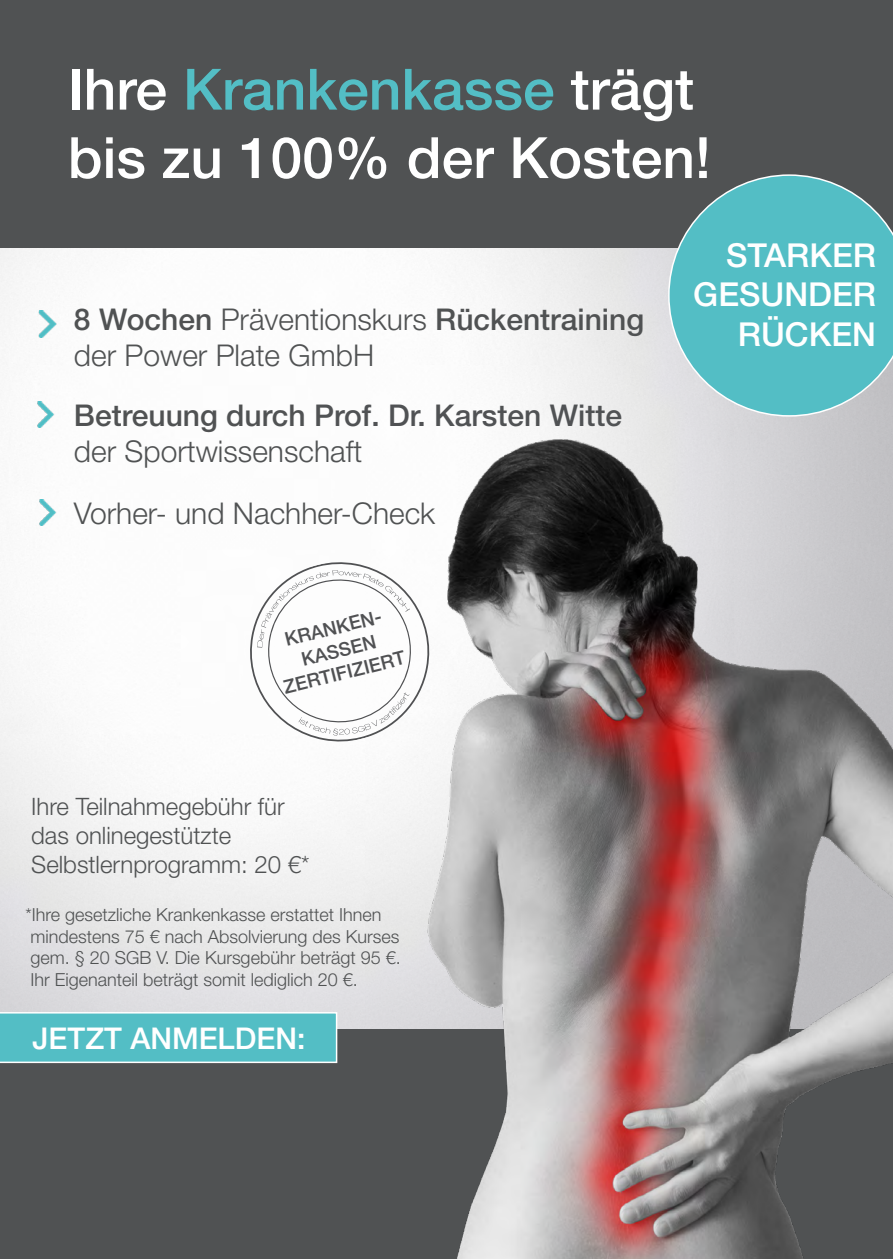
<style>
.page{position:relative;width:893px;height:1259px;background:#fff}
.page>*{position:absolute;margin:0;border:0;box-sizing:border-box;transform-origin:0 0}
.t1{font:500 57px/68.4px "Helvetica Neue LT Std";color:#fff}
.t2{font:500 33px/39.6px "Helvetica Neue LT Std";color:#fff;text-align:right}
.t3{font:300 30px/36px "Helvetica Neue LT Std";color:#505253}
.t4{font:500 30px/36px "Helvetica Neue LT Std";color:#505254}
.t5{font:500 30px "Helvetica Neue LT Std";color:#fff}
.t6{font:300 24px/28.8px "Helvetica Neue LT Std";color:#505253}
.t7{font:500 18.9px/22.8px "Helvetica Neue LT Std";color:#505153;text-align:center}
.t8{font:300 18px/21.6px "Helvetica Neue LT Std";color:#505253}
.s1{color:#53bec5}
.s2{font-weight:500}
.s3{color:#505253}
.s4{font-weight:300;color:#505253}
</style>
<div class="page">
<img style="left:0;top:247px;width:668px;height:782px">
<div style="left:0;top:0;width:893px;height:247px;background:#505253"></div>
<div style="left:0;top:1029px;width:893px;height:230px;background:#505253"></div>
<img style="left:34px;top:310px;width:27px;height:28px">
<img style="left:32px;top:402px;width:26px;height:26px">
<img style="left:34px;top:500px;width:26px;height:26px">
<svg style="left:668px;top:174px;width:225px;height:213px;background:#59b4ba"></svg>
<svg style="left:0;top:1012px;width:337px;height:51px;background:#5dc1c8"></svg>
<img style="left:340px;top:387px;width:553px;height:872px">
<svg style="left:241px;top:553px;width:197px;height:196px"></svg>
<h1 class="t1" style="left:68px;top:55px;width:645px">Ihre <span class="s1">Krankenkasse</span> trägt bis zu 100% der Kosten!</h1>
<h3 class="t3" style="left:74px;top:300px;width:572px"><span class="s2">8 Wochen</span> Präventionskurs <span class="s2">Rückentraining </span>der Power Plate GmbH</h3>
<h3 class="t4" style="left:74px;top:397px;width:549px"><span class="s3">Betreuung durch</span> Prof. Dr. Karsten Witte <span class="s4">der Sportwissenschaft</span></h3>
<h3 class="t3" style="left:74px;top:495px;width:363px">Vorher- und Nachher-Check</h3>
<p class="t7" style="left:270px;top:631px;width:126px;rotate:-14deg">KRANKEN-<br>KASSEN<br>ZERTIFIZIERT</p>
<h3 class="t6" style="left:31px;top:791px;width:280px">Ihre Teilnahmegebühr für das onlinegestützte<br>Selbstlernprogramm: 20 €*</h3>
<p class="t8" style="left:26px;top:903px;width:377px">*Ihre gesetzliche Krankenkasse erstattet Ihnen mindestens 75 € nach Absolvierung des Kurses gem. § 20 SGB V. Die Kursgebühr beträgt 95 €.<br>Ihr Eigenanteil beträgt somit lediglich 20 €.</p>
<h3 class="t5" style="left:33px;top:1020px;width:274px">JETZT ANMELDEN:</h3>
<h2 class="t2" style="left:693px;top:235px;width:184px">STARKER<br>GESUNDER<br>RÜCKEN</h2>
</div>
